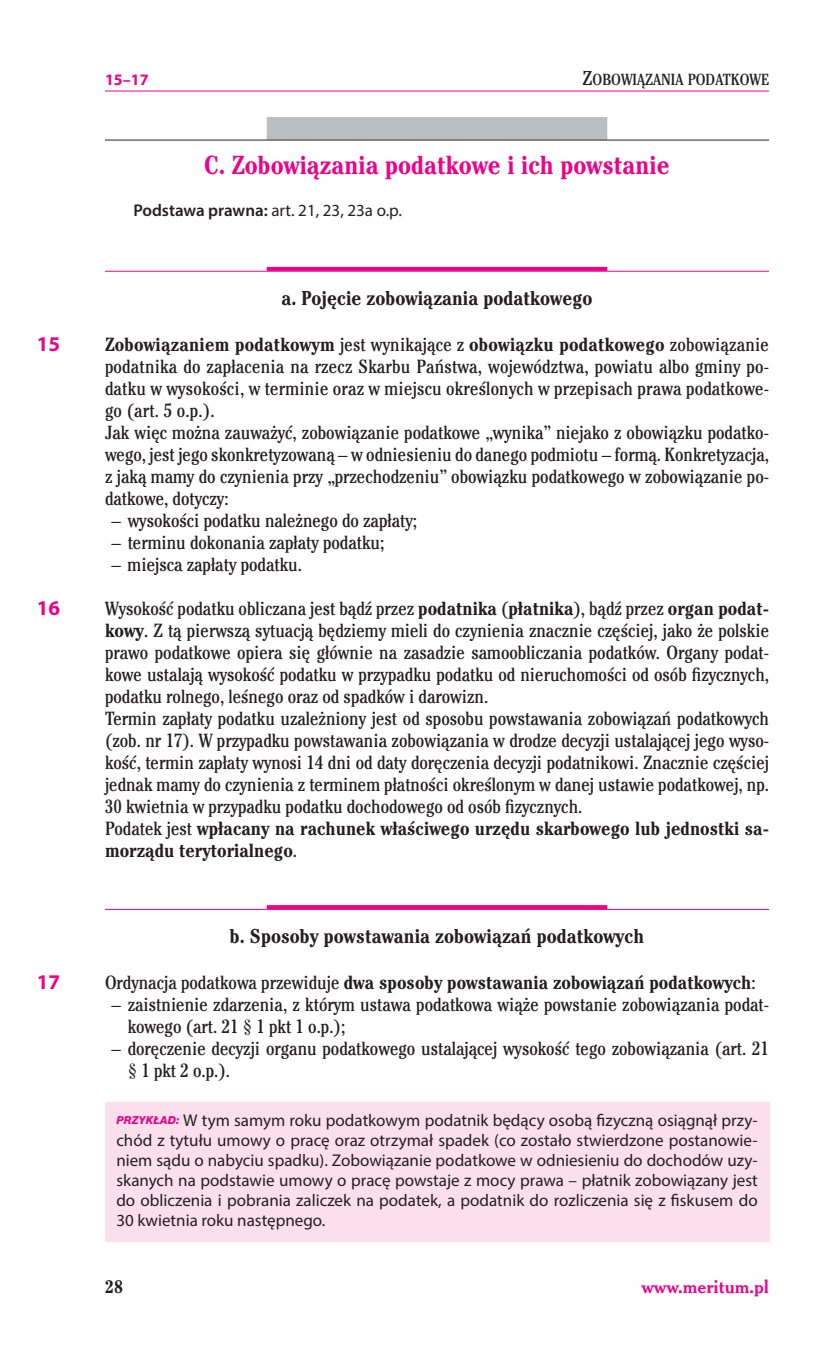
<style>
.page{position:relative;width:823px;height:1361px;background:#fff}
.page>*{position:absolute;margin:0;border:0;box-sizing:border-box;transform-origin:0 0}
.t1{font:700 condensed 26px "Cheltenham";color:#ed028c}
.t2{font:700 21px "Myriad Pro";color:#ed028c}
.t3{font:700 condensed 20px "Cheltenham";color:#231f20}
.t4{font:condensed 19px/22px "Cheltenham";color:#231f20}
.t5{font:700 condensed 19px "Cheltenham";color:#231f20}
.t6{font:18px "Cheltenhm Bd Hd EU";color:#ed028c}
.t7{font:700 condensed 18px "Cheltenham";color:#231f20}
.t8{font:17px/20px "Myriad Pro";color:#231f20;text-align:justify}
.t9{font:16px "Cheltenham Book Cond SC800";color:#231f20}
.t10{font:700 16px "Myriad Pro";color:#ed028c}
.s1{font-size:20px}
.s2{font-weight:600}
.s3{font-weight:700}
.s4{font-weight:400}
.s5{font-family:"Swis 721 Hv EU";font-style:italic;font-size:11px;color:#ed028c}
</style>
<div class="page">
<hr style="left:105px;top:91px;width:663px;height:1px;background:#ed028c">
<div style="left:266px;top:117px;width:341px;height:23px;background:#bcbdc0"></div>
<hr style="left:105px;top:140px;width:663px;height:1px;background:#231f20">
<hr style="left:266px;top:267px;width:341px;height:4px;background:#ed028c">
<hr style="left:105px;top:271px;width:663px;height:1px;background:#ed028c">
<svg style="left:266px;top:905px;width:341px;height:4px"></svg>
<hr style="left:105px;top:909px;width:663px;height:1px;background:#ed028c">
<div style="left:105px;top:1101px;width:663px;height:140px;background:#fbdfeb"></div>
<p class="t10" style="left:105px;top:69px;width:45px">15–17</p>
<p class="t9" style="left:582px;top:70px;width:188px"><span class="s1">Z</span> OBOWIĄZANIA PODATKOWE</p>
<h1 class="t1" style="left:204px;top:149px;width:467px">C. Zobowiązania podatkowe i ich powstanie</h1>
<p class="t8" style="left:133px;top:200px;width:270px"><span class="s2">Podstawa prawna:</span> art. 21, 23, 23a o.p.</p>
<p class="t3" style="left:281px;top:286px;width:312px">a. Pojęcie zobowiązania podatkowego</p>
<p class="t2" style="left:37px;top:330px;width:25px">15</p>
<p class="t4" style="left:105px;top:334px;width:665px"><span class="s3">Zobowiązaniem podatkowym</span> jest wynikające z <span class="s3">obowiązku podatkowego</span> zobowiązanie podatnika do zapłacenia na rzecz Skarbu Państwa, województwa, powiatu albo gminy po&shy;datku w wysokości, w terminie oraz w miejscu określonych w przepisach prawa podatkowe&shy;go (art. 5 o.p.).<br>Jak więc można zauważyć, zobowiązanie podatkowe „wynika” niejako z obowiązku podatko&shy;wego, jest jego skonkretyzowaną – w odniesieniu do danego podmiotu – formą. Konkretyzacja, z jaką mamy do czynienia przy „przechodzeniu” obowiązku podatkowego w zobowiązanie po&shy;datkowe, dotyczy:</p>
<p class="t4" style="left:111px;top:510px;width:307px">– wysokości podatku należnego do zapłaty;</p>
<p class="t4" style="left:111px;top:532px;width:274px">– terminu dokonania zapłaty podatku;</p>
<p class="t4" style="left:111px;top:554px;width:192px">– miejsca zapłaty podatku.</p>
<p class="t2" style="left:37px;top:594px;width:25px">16</p>
<p class="t4" style="left:105px;top:598px;width:665px">Wysokość podatku obliczana jest bądź przez <span class="s3">podatnika</span> (<span class="s3">płatnika</span>), bądź przez <span class="s3">organ podat&shy;kowy</span>. Z tą pierwszą sytuacją będziemy mieli do czynienia znacznie częściej, jako że polskie prawo podatkowe opiera się głównie na zasadzie samoobliczania podatków. Organy podat&shy;kowe ustalają wysokość podatku w przypadku podatku od nieruchomości od osób fizycznych, podatku rolnego, leśnego oraz od spadków i darowizn.<br>Termin zapłaty podatku uzależniony jest od sposobu powstawania zobowiązań podatkowych (zob. nr 17). W przypadku powstawania zobowiązania w drodze decyzji ustalającej jego wyso&shy;kość, termin zapłaty wynosi 14 dni od daty doręczenia decyzji podatnikowi. Znacznie częściej jednak mamy do czynienia z terminem płatności określonym w danej ustawie podatkowej, np.<br>30 kwietnia w przypadku podatku dochodowego od osób fizycznych.<br>Podatek jest <span class="s3">wpłacany na rachunek właściwego urzędu skarbowego lub jednostki sa&shy;morządu terytorialnego</span>.</p>
<p class="t3" style="left:230px;top:924px;width:415px">b. Sposoby powstawania zobowiązań podatkowych</p>
<p class="t2" style="left:37px;top:968px;width:25px">17</p>
<p class="t5" style="left:105px;top:971px;width:651px"><span class="s4">Ordynacja podatkowa przewiduje</span> dwa sposoby powstawania zobowiązań podatkowych<span class="s4">:</span></p>
<p class="t4" style="left:128px;top:994px;width:642px;text-indent:-16px">– zaistnienie zdarzenia, z którym ustawa podatkowa wiąże powstanie zobowiązania podat&shy;kowego (art. 21 § 1 pkt 1 o.p.);</p>
<p class="t4" style="left:128px;top:1038px;width:642px;text-indent:-16px">– doręczenie decyzji organu podatkowego ustalającej wysokość tego zobowiązania (art. 21 § 1 pkt 2 o.p.).</p>
<p class="t8" style="left:116px;top:1110px;width:642px"><span class="s5">PRZYKŁAD:</span> W tym samym roku podatkowym podatnik będący osobą fizyczną osiągnął przy&shy;chód z tytułu umowy o pracę oraz otrzymał spadek (co zostało stwierdzone postanowie&shy;niem sądu o nabyciu spadku). Zobowiązanie podatkowe w odniesieniu do dochodów uzy&shy;skanych na podstawie umowy o pracę powstaje z mocy prawa – płatnik zobowiązany jest do obliczenia i pobrania zaliczek na podatek, a podatnik do rozliczenia się z fiskusem do 30 kwietnia roku następnego.</p>
<p class="t7" style="left:105px;top:1275px;width:19px">28</p>
<p class="t6" style="left:641px;top:1275px;width:129px">www.meritum.pl</p>
</div>
